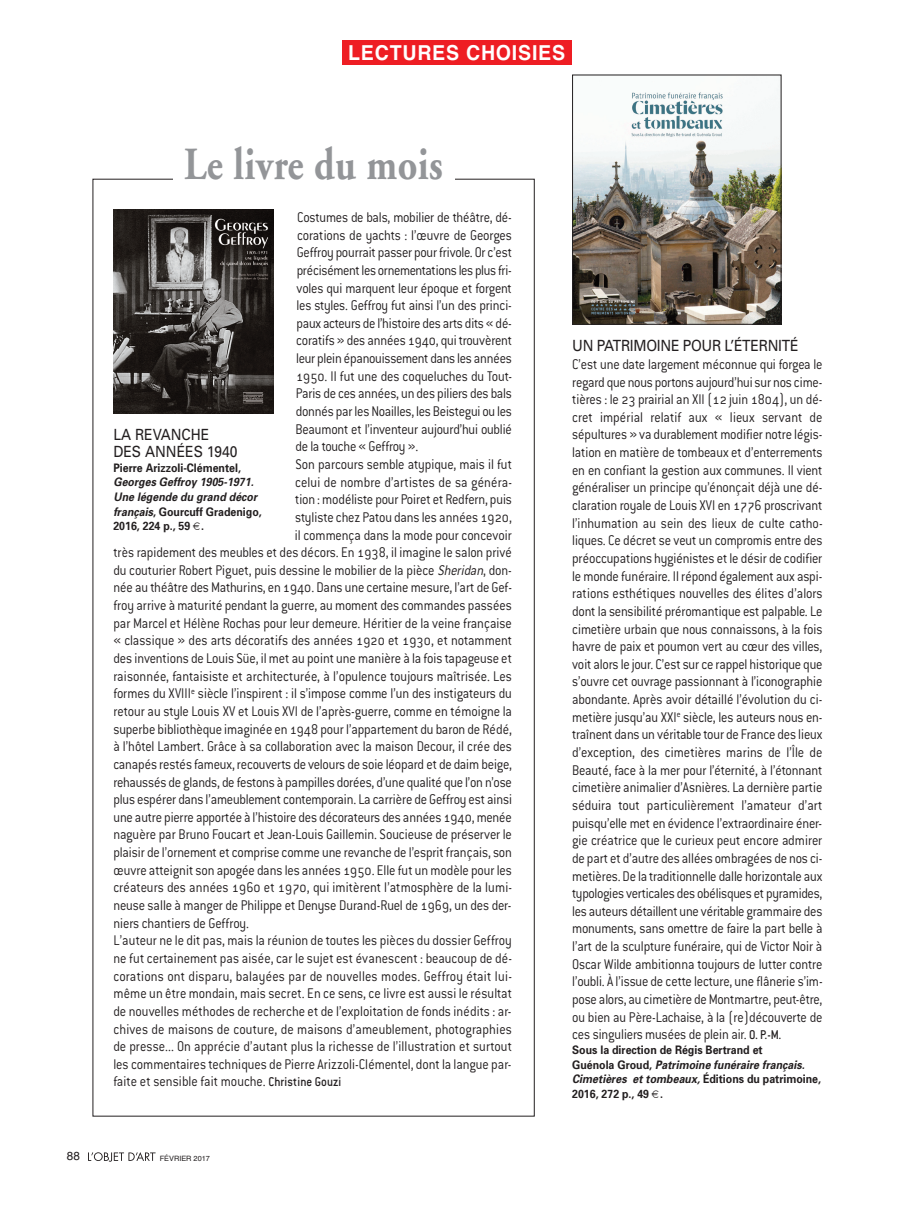
<style>
.page{position:relative;width:915px;height:1212px;background:#fff}
.page>*{position:absolute;margin:0;border:0;box-sizing:border-box;transform-origin:0 0}
.t1{font:700 45.9px "Adobe Garamond";letter-spacing:.01em;color:#939598;scale:.83 1}
.t2{font:700 20.55px "Helvetica";letter-spacing:.04em;color:#fff;scale:.95 1}
.t3{font:300 15.45px/17.7px "Conduit OSITC";letter-spacing:-.005em;color:#231f20;text-align:justify;scale:.9 1}
.t4{font:300 15.45px "Conduit OSITC";letter-spacing:-.03em;color:#231f20;scale:.9 1}
.t5{font:15.45px "Univers";letter-spacing:-.02em;color:#231f20;scale:.9 1}
.t6{font:15.45px/17px "Univers";color:#231f20;scale:.9 1}
.t7{font:700 11.7px/14.7px "Univers";color:#231f20;scale:.9 1}
.t8{font:italic 700 11.7px/14.7px "Univers";color:#231f20;scale:.9 1}
.t9{font:11.7px "Helvetica";color:#231f20}
.t10{font:7.35px "Helvetica";color:#231f20}
.s1{font-style:italic}
.s2{font-weight:500;font-size:13.95px}
.s3{font-style:normal}
</style>
<div class="page">
<svg style="left:88px;top:1152px;width:67px;height:10px"></svg>
<div style="left:342px;top:40px;width:230px;height:25px;background:#ee1d23"></div>
<svg style="left:113px;top:209px;width:161px;height:205px"></svg>
<img style="left:114px;top:210px;width:159px;height:203px">
<img style="left:574px;top:89px;width:205px;height:234px">
<div style="left:572px;top:75px;width:209px;height:250px;border:1px solid #231f20"></div>
<h2 class="t2" style="left:348px;top:41px;width:230px">LECTURES CHOISIES</h2>
<h1 class="t1" style="left:184px;top:146px;width:313px">Le livre du mois</h1>
<p class="t3" style="left:297px;top:210px;width:240px">Costumes de bals, mobilier de théâtre, dé-</p>
<p class="t3" style="left:297px;top:228px;width:240px">corations de yachts : l’œuvre de Georges</p>
<p class="t3" style="left:297px;top:245px;width:240px">Geffroy pourrait passer pour frivole. Or c’est</p>
<p class="t4" style="left:297px;top:265px;width:240px">précisément les ornementations les plus fri-</p>
<p class="t3" style="left:296px;top:281px;width:241px">voles qui marquent leur époque et forgent</p>
<p class="t3" style="left:296px;top:298px;width:241px">les styles. Geffroy fut ainsi l’un des princi-</p>
<p class="t3" style="left:296px;top:316px;width:241px">paux acteurs de l’histoire des arts dits « dé-</p>
<p class="t3" style="left:296px;top:333px;width:241px">coratifs » des années 1940, qui trouvèrent</p>
<p class="t3" style="left:296px;top:351px;width:241px">leur plein épanouissement dans les années</p>
<p class="t3" style="left:296px;top:369px;width:241px">1950. Il fut une des coqueluches du Tout-</p>
<p class="t3" style="left:296px;top:386px;width:241px">Paris de ces années, un des piliers des bals</p>
<p class="t3" style="left:296px;top:404px;width:242px">donnés par les Noailles, les Beistegui ou les</p>
<p class="t3" style="left:295px;top:422px;width:242px">Beaumont et l’inventeur aujourd’hui oublié</p>
<p class="t3" style="left:295px;top:439px;width:138px">de la touche « Geffroy ».</p>
<p class="t3" style="left:295px;top:457px;width:242px">Son parcours semble atypique, mais il fut</p>
<p class="t3" style="left:295px;top:475px;width:242px">celui de nombre d’artistes de sa généra-</p>
<p class="t3" style="left:295px;top:492px;width:242px">tion : modéliste pour Poiret et Redfern, puis</p>
<p class="t3" style="left:295px;top:510px;width:242px">styliste chez Patou dans les années 1920,</p>
<p class="t3" style="left:295px;top:528px;width:242px">il commença dans la mode pour concevoir</p>
<p class="t3" style="left:113px;top:545px;width:444px">très rapidement des meubles et des décors. En 1938, il imagine le salon privé</p>
<p class="t3" style="left:113px;top:563px;width:444px">du couturier Robert Piguet, puis dessine le mobilier de la pièce <span class="s1">Sheridan</span>, don-</p>
<p class="t3" style="left:113px;top:580px;width:444px">née au théâtre des Mathurins, en 1940. Dans une certaine mesure, l’art de Gef-</p>
<p class="t3" style="left:113px;top:598px;width:444px">froy arrive à maturité pendant la guerre, au moment des commandes passées</p>
<p class="t3" style="left:113px;top:616px;width:444px">par Marcel et Hélène Rochas pour leur demeure. Héritier de la veine française</p>
<p class="t3" style="left:113px;top:633px;width:444px">« classique » des arts décoratifs des années 1920 et 1930, et notamment</p>
<p class="t3" style="left:113px;top:651px;width:444px">des inventions de Louis Süe, il met au point une manière à la fois tapageuse et</p>
<p class="t3" style="left:113px;top:669px;width:444px">raisonnée, fantaisiste et architecturée, à l’opulence toujours maîtrisée. Les</p>
<p class="t3" style="left:113px;top:686px;width:444px">formes du XVIII<sup>e</sup> siècle l’inspirent : il s’impose comme l’un des instigateurs du</p>
<p class="t3" style="left:113px;top:704px;width:444px">retour au style Louis XV et Louis XVI de l’après-guerre, comme en témoigne la</p>
<p class="t3" style="left:113px;top:722px;width:444px">superbe bibliothèque imaginée en 1948 pour l’appartement du baron de Rédé,</p>
<p class="t3" style="left:113px;top:739px;width:444px">à l’hôtel Lambert. Grâce à sa collaboration avec la maison Decour, il crée des</p>
<p class="t3" style="left:113px;top:757px;width:444px">canapés restés fameux, recouverts de velours de soie léopard et de daim beige,</p>
<p class="t3" style="left:113px;top:774px;width:444px">rehaussés de glands, de festons à pampilles dorées, d’une qualité que l’on n’ose</p>
<p class="t3" style="left:113px;top:792px;width:444px">plus espérer dans l’ameublement contemporain. La carrière de Geffroy est ainsi</p>
<p class="t3" style="left:113px;top:810px;width:444px">une autre pierre apportée à l’histoire des décorateurs des années 1940, menée</p>
<p class="t3" style="left:113px;top:827px;width:444px">naguère par Bruno Foucart et Jean-Louis Gaillemin. Soucieuse de préserver le</p>
<p class="t3" style="left:113px;top:845px;width:444px">plaisir de l’ornement et comprise comme une revanche de l’esprit français, son</p>
<p class="t3" style="left:113px;top:863px;width:444px">œuvre atteignit son apogée dans les années 1950. Elle fut un modèle pour les</p>
<p class="t3" style="left:113px;top:880px;width:444px">créateurs des années 1960 et 1970, qui imitèrent l’atmosphère de la lumi-</p>
<p class="t3" style="left:113px;top:898px;width:443px">neuse salle à manger de Philippe et Denyse Durand-Ruel de 1969, un des der-</p>
<p class="t3" style="left:113px;top:916px;width:152px">niers chantiers de Geffroy.</p>
<p class="t3" style="left:113px;top:933px;width:444px">L’auteur ne le dit pas, mais la réunion de toutes les pièces du dossier Geffroy</p>
<p class="t3" style="left:113px;top:951px;width:444px">ne fut certainement pas aisée, car le sujet est évanescent : beaucoup de dé-</p>
<p class="t3" style="left:113px;top:969px;width:444px">corations ont disparu, balayées par de nouvelles modes. Geffroy était lui-</p>
<p class="t3" style="left:113px;top:986px;width:444px">même un être mondain, mais secret. En ce sens, ce livre est aussi le résultat</p>
<p class="t3" style="left:113px;top:1004px;width:443px">de nouvelles méthodes de recherche et de l’exploitation de fonds inédits : ar-</p>
<p class="t3" style="left:113px;top:1021px;width:444px">chives de maisons de couture, de maisons d’ameublement, photographies</p>
<p class="t3" style="left:113px;top:1039px;width:444px">de presse... On apprécie d’autant plus la richesse de l’illustration et surtout</p>
<p class="t3" style="left:113px;top:1057px;width:443px">les commentaires techniques de Pierre Arizzoli-Clémentel, dont la langue par-</p>
<p class="t3" style="left:113px;top:1074px;width:255px">faite et sensible fait mouche. <span class="s2">Christine Gouzi</span></p>
<p class="t6" style="left:113px;top:427px;width:139px">LA REVANCHE<br>DES ANNÉES 1940</p>
<p class="t7" style="left:113px;top:461px;width:143px">Pierre Arizzoli-Clémentel,</p>
<p class="t8" style="left:113px;top:476px;width:166px">Georges Geffroy 1905-1971.<br>Une légende du grand décor français<span class="s3">, Gourcuff Gradenigo,<br>2016, 224 p., 59 .</span></p>
<p class="t9" style="left:67px;top:1149px;width:15px">88</p>
<p class="t10" style="left:160px;top:1154px;width:52px">FÉVRIER 2017</p>
<p class="t5" style="left:572px;top:340px;width:253px">UN PATRIMOINE POUR L’ÉTERNITÉ</p>
<p class="t3" style="left:572px;top:357px;width:280px">C’est une date largement méconnue qui forgea le regard que nous portons aujourd’hui sur nos cime&shy;tières : le 23 prairial an XII (12 juin 1804), un dé&shy;cret impérial relatif aux « lieux servant de sépultures » va durablement modifier notre légis&shy;lation en matière de tombeaux et d’enterrements en en confiant la gestion aux communes. Il vient généraliser un principe qu’énonçait déjà une dé&shy;claration royale de Louis XVI en 1776 proscrivant l’inhumation au sein des lieux de culte catho&shy;liques. Ce décret se veut un compromis entre des préoccupations hygiénistes et le désir de codifier le monde funéraire. Il répond également aux aspi&shy;rations esthétiques nouvelles des élites d’alors dont la sensibilité préromantique est palpable. Le cimetière urbain que nous connaissons, à la fois havre de paix et poumon vert au cœur des villes, voit alors le jour. C’est sur ce rappel historique que s’ouvre cet ouvrage passionnant à l’iconographie abondante. Après avoir détaillé l’évolution du ci&shy;metière jusqu’au XXI<sup>e</sup> siècle, les auteurs nous en&shy;traînent dans un véritable tour de France des lieux d’exception, des cimetières marins de l’Île de Beauté, face à la mer pour l’éternité, à l’étonnant cimetière animalier d’Asnières. La dernière partie séduira tout particulièrement l’amateur d’art puisqu’elle met en évidence l’extraordinaire éner&shy;gie créatrice que le curieux peut encore admirer de part et d’autre des allées ombragées de nos ci&shy;metières. De la traditionnelle dalle horizontale aux typologies verticales des obélisques et pyramides, les auteurs détaillent une véritable grammaire des monuments, sans omettre de faire la part belle à l’art de la sculpture funéraire, qui de Victor Noir à Oscar Wilde ambitionna toujours de lutter contre l’oubli. À l’issue de cette lecture, une flânerie s’im&shy;pose alors, au cimetière de Montmartre, peut-être, ou bien au Père-Lachaise, à la (re)découverte de ces singuliers musées de plein air. <span class="s2">O. P.-M.</span></p>
<p class="t7" style="left:572px;top:1043px;width:278px">Sous la direction de Régis Bertrand et<br>G u é n o l a G r o u d , <span class="s1">Patrimoine funéraire français.<br>Cimetières et tombeaux,</span> Éditions du patrimoine, 2016, 272 p., 49 .</p>
</div>
